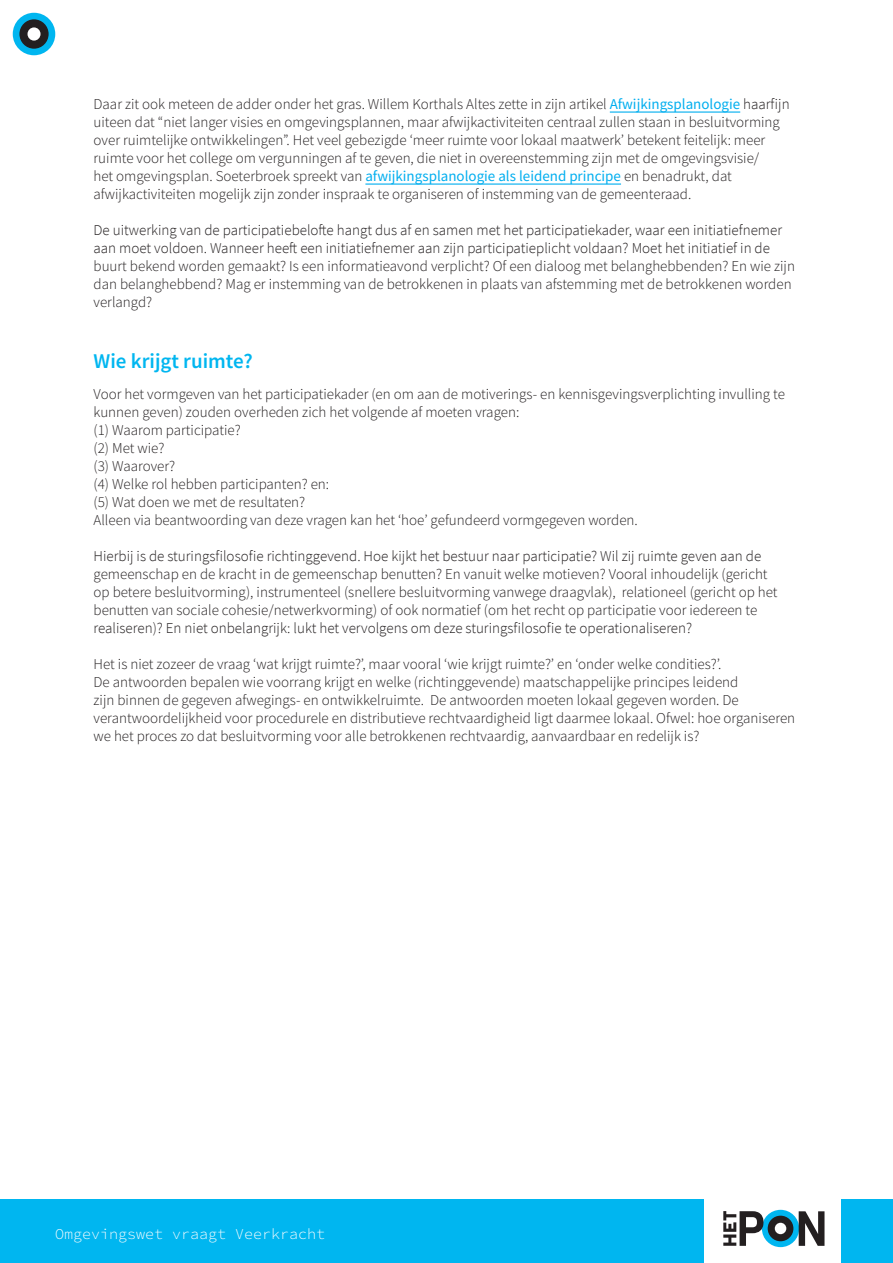
<style>
.page{position:relative;width:893px;height:1263px;background:#fff}
.page>*{position:absolute;margin:0;border:0;box-sizing:border-box;transform-origin:0 0}
.Kop{font:21px "Source Sans Pro Semi Bold 2";color:#00b6f0}
.t1{font:15px/18px "Source Sans Pro Light 2";color:#231f20}
.t2{font:300 15px/18px "Source Sans Pro";color:#231f20}
.Kop-2{font:300 15px "Source Code Pro";color:#fff}
.s1{font-family:"Source Sans Pro";color:#00aeef}
.s2{font-family:"Source Sans Pro";font-weight:300}
.s3{font-family:"Source Sans Pro Light 2";font-weight:400}
</style>
<div class="page">
<hr style="left:610px;top:111px;width:130px;height:2px;background:#00aeef">
<hr style="left:365px;top:183px;width:256px;height:2px;background:#00aeef">
<div style="left:0;top:1199px;width:893px;height:64px;background:#00b6f0"></div>
<div style="left:705px;top:1167px;width:136px;height:96px;background:#fff"></div>
<svg style="left:762px;top:1210px;width:37px;height:37px"></svg>
<div style="left:768px;top:1216px;width:25px;height:25px;background:#231f20;border-radius:50%"></div>
<svg style="left:799px;top:1211px;width:25px;height:35px"></svg>
<div style="left:775px;top:1223px;width:11px;height:11px;background:#fff;border-radius:50%"></div>
<svg style="left:723px;top:1211px;width:40px;height:35px"></svg>
<div style="left:13px;top:13px;width:42px;height:42px;background:#00b6f0;border-radius:50%"></div>
<div style="left:19px;top:19px;width:30px;height:30px;background:#231f20;border-radius:50%"></div>
<div style="left:28px;top:27px;width:13px;height:14px;background:#fff;border-radius:50%"></div>
<p class="t1" style="left:94px;top:95px;width:698px">Daar zit ook meteen de adder onder het gras. Willem Korthals Altes zette in zijn artikel <span class="s1">Afwijkingsplanologie</span> <span class="s2">haarfijn </span>uiteen dat “niet langer visies en omgevingsplannen, maar afwijkactiviteiten centraal zullen staan in besluitvorming over ruimtelijke ontwikkelingen”. Het veel gebezigde ‘meer ruimte voor lokaal maatwerk’ betekent feitelijk: meer ruimte voor het college om vergunningen af te geven, die niet in overeenstemming zijn met de omgevingsvisie/<br>het omgevingsplan. Soeterbroek spreekt van <span class="s1">afwijkingsplanologie als leidend principe</span> en benadrukt, dat afwijkactiviteiten mogelijk zijn zonder inspraak te organiseren of instemming van de gemeenteraad.</p>
<p class="t2" style="left:94px;top:221px;width:703px">De uitwerking van de participatiebelofte hangt dus af en samen met het participatiekader, waar een initiatiefnemer aan moet voldoen. Wanneer heeft een initiatiefnemer aan zijn participatieplicht voldaan? Moet het initiatief in de <span class="s3">buurt bekend worden gemaakt? Is een informatieavond verplicht? Of een dialoog met belanghebbenden? En wie zijn dan belanghebbend? Mag er instemming van de betrokkenen in plaats van afstemming met de betrokkenen worden verlangd?</span></p>
<p class="Kop" style="left:94px;top:347px;width:161px">Wie krijgt ruimte?</p>
<p class="t1" style="left:94px;top:385px;width:693px">Voor het vormgeven van het participatiekader (en om aan de motiverings- en kennisgevingsverplichting invulling te kunnen geven) zouden overheden zich het volgende af moeten vragen:<br>(1) Waarom participatie?<br>(2) Met wie?<br>(3) Waarover?<br>(4) Welke rol hebben participanten? en:<br>(5) Wat doen we met de resultaten?</p>
<p class="t1" style="left:94px;top:511px;width:546px">Alleen via beantwoording van deze vragen kan het ‘hoe’ gefundeerd vormgegeven worden.</p>
<p class="t1" style="left:94px;top:547px;width:686px"><span class="s2">Hierbij is de sturingsfilosofie richtinggevend. Hoe kijkt het bestuur naar participatie? Wil zij ruimte geven aan de </span>gemeenschap en de kracht in de gemeenschap benutten? En vanuit welke motieven? Vooral inhoudelijk (gericht op betere besluitvorming), instrumenteel (snellere besluitvorming vanwege draagvlak), relationeel (gericht op het benutten van sociale cohesie/netwerkvorming) of ook normatief (om het recht op participatie voor iedereen te <span class="s2">realiseren)? En niet onbelangrijk: lukt het vervolgens om deze sturingsfilosofie te operationaliseren?</span></p>
<p class="t1" style="left:94px;top:655px;width:703px">Het is niet zozeer de vraag ‘wat krijgt ruimte?’, maar vooral ‘wie krijgt ruimte?’ en ‘onder welke condities?’.<br>De antwoorden bepalen wie voorrang krijgt en welke (richtinggevende) maatschappelijke principes leidend<br>zijn binnen de gegeven afwegings- en ontwikkelruimte. De antwoorden moeten lokaal gegeven worden. De verantwoordelijkheid voor procedurele en distributieve rechtvaardigheid ligt daarmee lokaal. Ofwel: hoe organiseren we het proces zo dat besluitvorming voor alle betrokkenen rechtvaardig, aanvaardbaar en redelijk is?</p>
<p class="Kop-2" style="left:55px;top:1223px;width:272px">Omgevingswet vraagt Veerkracht</p>
</div>
